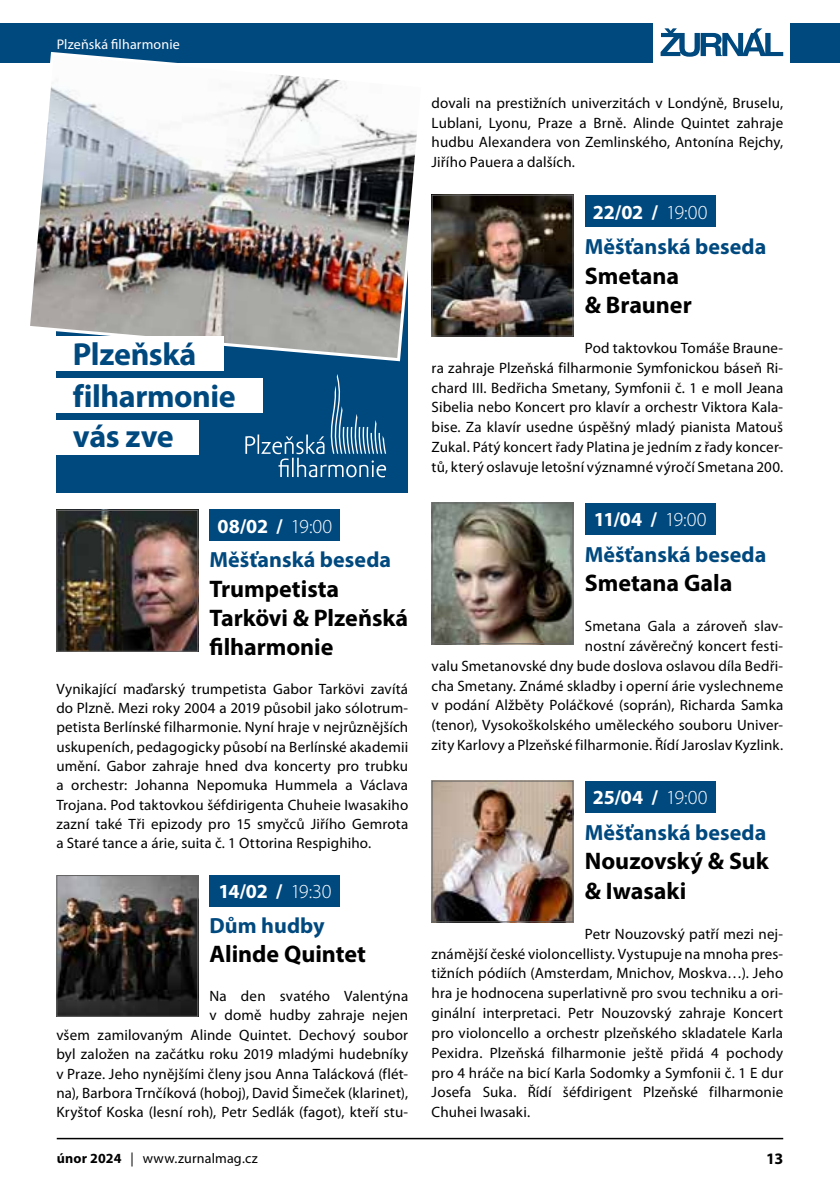
<style>
.page{position:relative;width:840px;height:1191px;background:#fff}
.page>*{position:absolute;margin:0;border:0;box-sizing:border-box;transform-origin:0 0}
.t1{font:700 32px/40.6px "Myriad Pro";letter-spacing:-.015em;color:#00497f}
.t2{font:700 24px/29.6px "Myriad Pro";color:#000}
.t3{font:700 22px "Myriad Pro";letter-spacing:.005em;color:#00497f}
.t4{font:700 20px "Myriad Pro";letter-spacing:-.01em;color:#fff}
.t5{font:700 16px "Myriad Pro";color:#000}
.t6{font:15px/19.8px "Myriad Pro";letter-spacing:.01em;color:#000;text-align:justify}
.t7{font:14px "Myriad Pro";letter-spacing:.015em;color:#000}
.t8{font:14px "Myriad Pro";letter-spacing:.01em;color:#fff}
.s1{font-weight:300}
.s2{font-weight:700}
</style>
<div class="page">
<hr style="left:57px;top:1137px;width:725px;height:2px;background:#000">
<div style="left:0;top:23px;width:652px;height:39px;background:#00497f"></div>
<div style="left:789px;top:23px;width:50px;height:39px;background:#00497f"></div>
<svg style="left:660px;top:28px;width:122px;height:29px"></svg>
<div style="left:57px;top:96px;width:351px;height:397px;background:#00497f"></div>
<img style="left:25px;top:52px;width:400px;height:310px">
<div style="left:584px;top:195px;width:131px;height:32px;background:#00497f"></div>
<div style="left:584px;top:503px;width:131px;height:31px;background:#00497f"></div>
<div style="left:584px;top:781px;width:131px;height:31px;background:#00497f"></div>
<img style="left:433px;top:197px;width:138px;height:137px">
<div style="left:431px;top:195px;width:142px;height:141px;border:1px solid #646363"></div>
<img style="left:433px;top:504px;width:138px;height:138px">
<div style="left:431px;top:502px;width:142px;height:142px;border:1px solid #646363"></div>
<img style="left:433px;top:782px;width:138px;height:138px">
<div style="left:431px;top:780px;width:142px;height:142px;border:1px solid #646363"></div>
<div style="left:209px;top:509px;width:131px;height:31px;background:#00497f"></div>
<div style="left:209px;top:875px;width:131px;height:31px;background:#00497f"></div>
<img style="left:58px;top:512px;width:138px;height:138px">
<div style="left:56px;top:510px;width:142px;height:142px;border:1px solid #646363"></div>
<img style="left:58px;top:877px;width:138px;height:137px">
<div style="left:56px;top:875px;width:142px;height:141px;border:1px solid #646363"></div>
<div style="left:24px;top:336px;width:200px;height:34px;background:#fff"></div>
<div style="left:30px;top:420px;width:168px;height:34px;background:#fff"></div>
<svg style="left:245px;top:374px;width:141px;height:103px"></svg>
<div style="left:1px;top:378px;width:261px;height:34px;background:#fff"></div>
<p class="t8" style="left:57px;top:35px;width:125px">Plzeňská filharmonie</p>
<h1 class="t1" style="left:73px;top:333px;width:164px">Plzeňská filharmonie vás zve</h1>
<h3 class="t4" style="left:217px;top:513px;width:116px">08/02 / <span class="s1">19:00</span></h3>
<h3 class="t3" style="left:209px;top:545px;width:183px">Měšťanská beseda</h3>
<h2 class="t2" style="left:209px;top:573px;width:200px">Trumpetista<br>Tarkövi &amp; Plzeňská filharmonie</h2>
<p class="t6" style="left:56px;top:678px;width:353px">Vynikající maďarský trumpetista Gabor Tarkövi zavítá do Plzně. Mezi roky 2004 a 2019 působil jako sólotrum&shy;petista Berlínské filharmonie. Nyní hraje v nejrůznějších uskupeních, pedagogicky působí na Berlínské akademii umění. Gabor zahraje hned dva koncerty pro trubku a orchestr: Johanna Nepomuka Hummela a Václava Trojana. Pod taktovkou šéfdirigenta Chuheie Iwasakiho zazní také Tři epizody pro 15 smyčců Jiřího Gemrota a Staré tance a árie, suita č. 1 Ottorina Respighiho.</p>
<h3 class="t4" style="left:218px;top:878px;width:115px">14/02 / <span class="s1">19:30</span></h3>
<h3 class="t3" style="left:209px;top:911px;width:116px">Dům hudby</h3>
<h2 class="t2" style="left:209px;top:938px;width:158px">Alinde Quintet</h2>
<p class="t6" style="left:56px;top:986px;width:353px;text-align:right">Na den svatého Valentýna<br>v domě hudby zahraje nejen<br>všem zamilovaným Alinde Quintet. Dechový soubor byl založen na začátku roku 2019 mladými hudebníky v Praze. Jeho nynějšími členy jsou Anna Talácková (flét&shy;na), Barbora Trnčíková (hoboj), David Šimeček (klarinet), Kryštof Koska (lesní roh), Petr Sedlák (fagot), kteří stu-</p>
<p class="t6" style="left:431px;top:92px;width:353px">dovali na prestižních univerzitách v Londýně, Bruselu, Lublani, Lyonu, Praze a Brně. Alinde Quintet zahraje hudbu Alexandera von Zemlinského, Antonína Rejchy, Jiřího Pauera a dalších.</p>
<h3 class="t4" style="left:592px;top:199px;width:116px">22/02 / <span class="s1">19:00</span></h3>
<h3 class="t3" style="left:584px;top:232px;width:183px">Měšťanská beseda</h3>
<h2 class="t2" style="left:584px;top:260px;width:108px">Smetana &amp; Brauner</h2>
<p class="t6" style="left:431px;top:338px;width:353px;text-indent:153px">Pod taktovkou Tomáše Braune&shy;ra zahraje Plzeňská filharmonie Symfonickou báseň Ri&shy;chard III. Bedřicha Smetany, Symfonii č. 1 e moll Jeana Sibelia nebo Koncert pro klavír a orchestr Viktora Kala&shy;bise. Za klavír usedne úspěšný mladý pianista Matouš Zukal. Pátý koncert řady Platina je jedním z řady koncer&shy;tů, který oslavuje letošní významné výročí Smetana 200.</p>
<h3 class="t4" style="left:593px;top:506px;width:114px">11/04 / <span class="s1">19:00</span></h3>
<h3 class="t3" style="left:584px;top:540px;width:183px">Měšťanská beseda</h3>
<h2 class="t2" style="left:584px;top:567px;width:149px">Smetana Gala</h2>
<p class="t6" style="left:431px;top:616px;width:353px;text-align:right">Smetana Gala a zároveň slav-<br>nostní závěrečný koncert festi-<br>valu Smetanovské dny bude doslova oslavou díla Bedři&shy;cha Smetany. Známé skladby i operní árie vyslechneme v podání Alžběty Poláčkové (soprán), Richarda Samka (tenor), Vysokoškolského uměleckého souboru Univer&shy;zity Karlovy a Plzeňské filharmonie. Řídí Jaroslav Kyzlink.</p>
<h3 class="t4" style="left:592px;top:784px;width:116px">25/04 / <span class="s1">19:00</span></h3>
<h3 class="t3" style="left:584px;top:818px;width:183px">Měšťanská beseda</h3>
<h2 class="t2" style="left:584px;top:845px;width:185px">Nouzovský &amp; Suk &amp; Iwasaki</h2>
<p class="t6" style="left:431px;top:923px;width:353px;text-indent:153px">Petr Nouzovský patří mezi nej&shy;známější české violoncellisty. Vystupuje na mnoha pres&shy;tižních pódiích (Amsterdam, Mnichov, Moskva…). Jeho hra je hodnocena superlativně pro svou techniku a ori&shy;ginální interpretaci. Petr Nouzovský zahraje Koncert pro violoncello a orchestr plzeňského skladatele Karla Pexidra. Plzeňská filharmonie ještě přidá 4 pochody pro 4 hráče na bicí Karla Sodomky a Symfonii č. 1 E dur Josefa Suka. Řídí šéfdirigent Plzeňské filharmonie Chuhei Iwasaki.</p>
<p class="t7" style="left:57px;top:1149px;width:202px"><span class="s2">únor 2024</span> | www.zurnalmag.cz</p>
<p class="t5" style="left:765px;top:1148px;width:19px">13</p>
</div>
